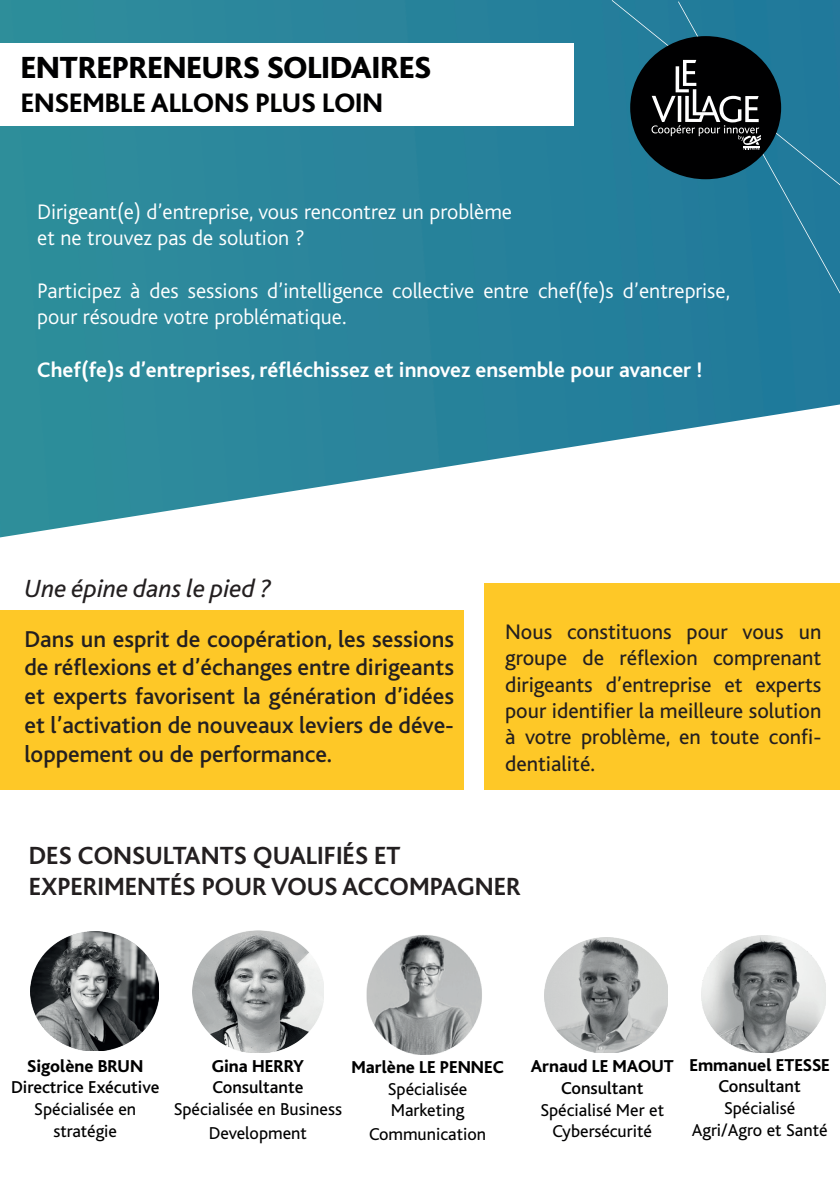
<style>
.page{position:relative;width:840px;height:1191px;background:#fff}
.page>*{position:absolute;margin:0;border:0;box-sizing:border-box;transform-origin:0 0}
.t1{font:800 32px "Bliss";color:#000001}
.t2{font:800 28px "Bliss";color:#000001}
.t3{font:700 26px/31.2px "Bliss";color:#231f20}
.t4{font:italic 26px "Bliss";color:#231f20}
.t5{font:500 24px/28.8px "Bliss";color:#231f20;text-align:justify}
.t6{font:300 22px/26.4px "Bliss";color:#fff}
.t7{font:22px/26.4px "Bliss";color:#231f20;text-align:justify}
.t8{font:700 22px "Bliss";color:#fff}
.t9{font:18px/21.6px "Bliss";color:#000001;text-align:center}
.t10{font:800 18px "Bliss";color:#000001}
.t11{font:500 18px "Bliss";color:#000001}
</style>
<div class="page">
<img style="left:0;top:0;width:839px;height:537px">
<div style="left:484px;top:583px;width:355px;height:206px;background:#fec827"></div>
<div style="left:1px;top:610px;width:463px;height:179px;background:#fec827"></div>
<div style="left:611px;top:0;width:228px;height:185px;background:#247d9b"></div>
<div style="left:0;top:43px;width:573px;height:83px;background:#fff"></div>
<div style="left:677px;top:1px;width:162px;height:292px;background:#217a9b"></div>
<div style="left:629px;top:36px;width:151px;height:143px;background:#000001;border-radius:50%"></div>
<svg style="left:651px;top:60px;width:109px;height:90px"></svg>
<img style="left:31px;top:931px;width:127px;height:119px">
<img style="left:544px;top:938px;width:123px;height:114px">
<img style="left:701px;top:935px;width:123px;height:117px">
<img style="left:192px;top:930px;width:131px;height:122px">
<img style="left:366px;top:935px;width:116px;height:119px">
<h1 class="t1" style="left:21px;top:51px;width:411px">ENTREPRENEURS SOLIDAIRES</h1>
<p class="t2" style="left:21px;top:88px;width:363px">ENSEMBLE ALLONS PLUS LOIN</p>
<p class="t6" style="left:37px;top:199px;width:476px">Dirigeant(e) d’entreprise, vous rencontrez un problème et ne trouvez pas de solution ?</p>
<p class="t6" style="left:37px;top:278px;width:693px">Participez à des sessions d’intelligence collective entre chef(fe)s d’entreprise, pour résoudre votre problématique.</p>
<p class="t8" style="left:37px;top:358px;width:666px">Chef(fe)s d’entreprises, réfléchissez et innovez ensemble pour avancer !</p>
<p class="t4" style="left:24px;top:574px;width:248px">Une épine dans le pied ?</p>
<p class="t5" style="left:24px;top:625px;width:431px">Dans un esprit de coopération, les sessions de réflexions et d’échanges entre dirigeants et experts favorisent la génération d’idées et l’activation de nouveaux leviers de déve&shy;loppement ou de performance.</p>
<p class="t7" style="left:505px;top:619px;width:317px">Nous constituons pour vous un groupe de réflexion comprenant dirigeants d’entreprise et experts pour identifier la meilleure solution à votre problème, en toute confi&shy;dentialité.</p>
<p class="t3" style="left:29px;top:840px;width:493px">DES CONSULTANTS QUALIFIÉS ET<br>EXPERIMENTÉS POUR VOUS ACCOMPAGNER</p>
<p class="t10" style="left:27px;top:1056px;width:117px">Sigolène BRUN</p>
<p class="t11" style="left:11px;top:1078px;width:150px">Directrice Exécutive</p>
<p class="t9" style="left:34px;top:1098px;width:103px">Spécialisée en stratégie</p>
<p class="t10" style="left:211px;top:1056px;width:94px">Gina HERRY</p>
<p class="t11" style="left:212px;top:1077px;width:92px">Consultante</p>
<p class="t9" style="left:174px;top:1097px;width:170px;line-height:24px">Spécialisée en Business<br>Development</p>
<p class="t10" style="left:351px;top:1057px;width:154px">Marlène LE PENNEC</p>
<p class="t9" style="left:387px;top:1078px;width:81px;text-align:left">Spécialisée<br>Marketing</p>
<p class="t9" style="left:369px;top:1123px;width:118px">Communication</p>
<p class="t10" style="left:530px;top:1057px;width:144px">Arnaud LE MAOUT</p>
<p class="t11" style="left:560px;top:1078px;width:84px">Consultant</p>
<p class="t9" style="left:540px;top:1099px;width:125px">Spécialisé Mer et<br>Cybersécurité</p>
<p class="t10" style="left:689px;top:1055px;width:142px">Emmanuel ETESSE</p>
<p class="t11" style="left:718px;top:1077px;width:84px">Consultant</p>
<p class="t9" style="left:691px;top:1097px;width:137px">Spécialisé<br>Agri/Agro et Santé</p>
</div>
